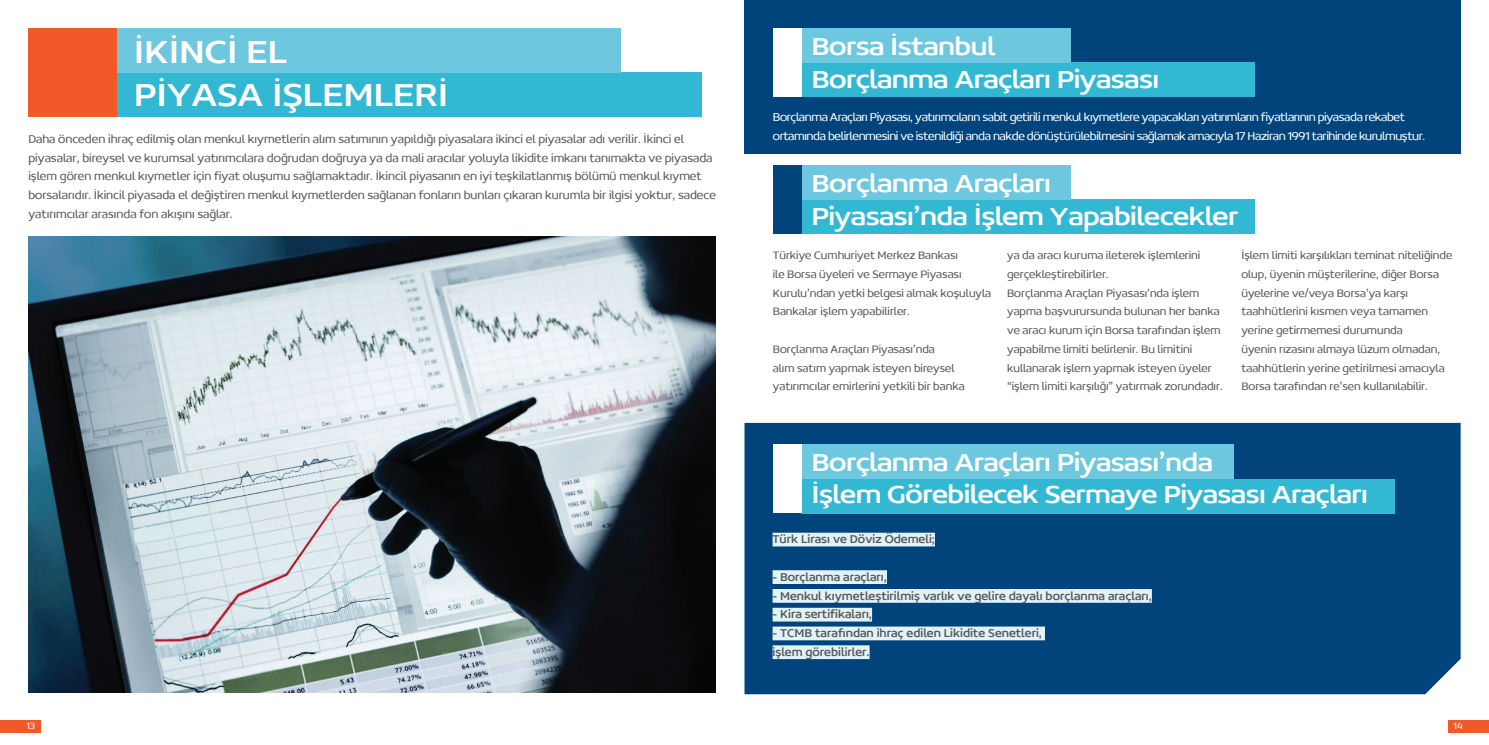
<style>
.page{position:relative;width:1489px;height:745px;background:#fff}
.page>*{position:absolute;margin:0;border:0;box-sizing:border-box;transform-origin:0 0}
.t1{font:35px/42.5px "Concord";letter-spacing:-.005em;color:#fff;scale:1.09 1}
.t2{font:27px/32.9px "Concord";letter-spacing:-.02em;color:#fff;scale:1.09 1}
.t3{font:300 12.5px/18.8px "Concord";color:#57585a}
.t4{font:300 12.5px/18.8px "Concord";letter-spacing:-.03em;color:#fff}
.t5{font:12.5px/18.8px "Concord";color:#57585a}
.t6{font:300 11.88px/18.8px "Concord";color:#57585a}
.t7{font:300 10px "Concord";color:#fff}
</style>
<div class="page">
<div style="left:0;top:719px;width:41px;height:12px;background:#f15929"></div>
<div style="left:1447px;top:719px;width:41px;height:12px;background:#f15929"></div>
<div style="left:744px;top:0;width:716px;height:153px;background:#00447b"></div>
<div style="left:744px;top:422px;width:716px;height:271px;background:#00447b"></div>
<div style="left:117px;top:73px;width:585px;height:44px;background:#33b8d3"></div>
<div style="left:117px;top:28px;width:503px;height:45px;background:#6cc7df"></div>
<div style="left:28px;top:28px;width:89px;height:89px;background:#f15929"></div>
<div style="left:772px;top:532px;width:162px;height:14px;background:#e2f3f8"></div>
<div style="left:772px;top:570px;width:115px;height:13px;background:#e2f3f8"></div>
<div style="left:772px;top:588px;width:379px;height:14px;background:#e2f3f8"></div>
<div style="left:772px;top:607px;width:100px;height:14px;background:#e2f3f8"></div>
<div style="left:772px;top:626px;width:272px;height:14px;background:#e2f3f8"></div>
<div style="left:772px;top:645px;width:97px;height:13px;background:#e2f3f8"></div>
<div style="left:801px;top:63px;width:453px;height:34px;background:#33b8d3"></div>
<div style="left:801px;top:199px;width:453px;height:34px;background:#33b8d3"></div>
<div style="left:801px;top:28px;width:269px;height:35px;background:#6cc7df"></div>
<div style="left:801px;top:165px;width:269px;height:34px;background:#6cc7df"></div>
<div style="left:772px;top:28px;width:29px;height:69px;background:#fff"></div>
<div style="left:772px;top:165px;width:29px;height:68px;background:#00447b"></div>
<div style="left:801px;top:478px;width:593px;height:35px;background:#33b8d3"></div>
<div style="left:801px;top:444px;width:432px;height:34px;background:#6cc7df"></div>
<div style="left:772px;top:444px;width:29px;height:69px;background:#fff"></div>
<img style="left:28px;top:236px;width:687px;height:456px">
<h1 class="t1" style="left:134px;top:30px;width:290px">İKİNCİ EL<br>PİYASA İŞLEMLERİ</h1>
<p class="t3" style="left:28px;top:129px;width:689px">Daha önceden ihraç edilmiş olan menkul kıymetlerin alım satımının yapıldığı piyasalara ikinci el piyasalar adı verilir. İkinci el piyasalar, bireysel ve kurumsal yatırımcılara doğrudan doğruya ya da mali aracılar yoluyla likidite imkanı tanımakta ve piyasada işlem gören menkul kıymetler için fiyat oluşumu sağlamaktadır. İkincil piyasanın en iyi teşkilatlanmış bölümü menkul kıymet borsalarıdır. İkincil piyasada el değiştiren menkul kıymetlerden sağlanan fonların bunları çıkaran kurumla bir ilgisi yoktur, sadece yatırımcılar arasında fon akışını sağlar.</p>
<h2 class="t2" style="left:811px;top:30px;width:320px">Borsa İstanbul<br>Borçlanma Araçları Piyasası</h2>
<p class="t4" style="left:772px;top:108px;width:654px">Borçlanma Araçları Piyasası, yatırımcıların sabit getirili menkul kıymetlere yapacakları yatırımların fiyatlarının piyasada rekabet ortamında belirlenmesini ve istenildiği anda nakde dönüştürülebilmesini sağlamak amacıyla 17 Haziran 1991 tarihinde kurulmuştur.</p>
<h2 class="t2" style="left:811px;top:166px;width:393px">Borçlanma Araçları<br>Piyasası’nda İşlem Yapabilecekler</h2>
<p class="t6" style="left:772px;top:245px;width:220px">Türkiye Cumhuriyet Merkez Bankası<br>ile Borsa üyeleri ve Sermaye Piyasası Kurulu’ndan yetki belgesi almak koşuluyla Bankalar işlem yapabilirler.</p>
<p class="t6" style="left:772px;top:339px;width:193px">Borçlanma Araçları Piyasası’nda<br>alım satım yapmak isteyen bireysel yatırımcılar emirlerini yetkili bir banka</p>
<p class="t6" style="left:1007px;top:245px;width:217px">ya da aracı kuruma ileterek işlemlerini gerçekleştirebilirler.<br>Borçlanma Araçları Piyasası’nda işlem yapma başvurursunda bulunan her banka ve aracı kurum için Borsa tarafından işlem yapabilme limiti belirlenir. Bu limitini kullanarak işlem yapmak isteyen üyeler “işlem limiti karşılığı” yatırmak zorundadır.</p>
<p class="t6" style="left:1241px;top:245px;width:212px">İşlem limiti karşılıkları teminat niteliğinde olup, üyenin müşterilerine, diğer Borsa üyelerine ve/veya Borsa’ya karşı taahhütlerini kısmen veya tamamen yerine getirmemesi durumunda<br>üyenin rızasını almaya lüzum olmadan, taahhütlerin yerine getirilmesi amacıyla Borsa tarafından re’sen kullanılabilir.</p>
<h2 class="t2" style="left:811px;top:444px;width:512px">Borçlanma Araçları Piyasası’nda<br>İşlem Görebilecek Sermaye Piyasası Araçları</h2>
<p class="t5" style="left:772px;top:529px;width:164px">Türk Lirası ve Döviz Ödemeli;</p>
<p class="t5" style="left:772px;top:567px;width:116px">- Borçlanma araçları,</p>
<p class="t5" style="left:772px;top:585px;width:381px">- Menkul kıymetleştirilmiş varlık ve gelire dayalı borçlanma araçları,</p>
<p class="t5" style="left:772px;top:604px;width:101px">- Kira sertifikaları,</p>
<p class="t5" style="left:772px;top:623px;width:271px">- TCMB tarafından ihraç edilen Likidite Senetleri, işlem görebilirler.</p>
<p class="t7" style="left:26px;top:719px;width:11px">13</p>
<p class="t7" style="left:1453px;top:719px;width:11px">14</p>
</div>
